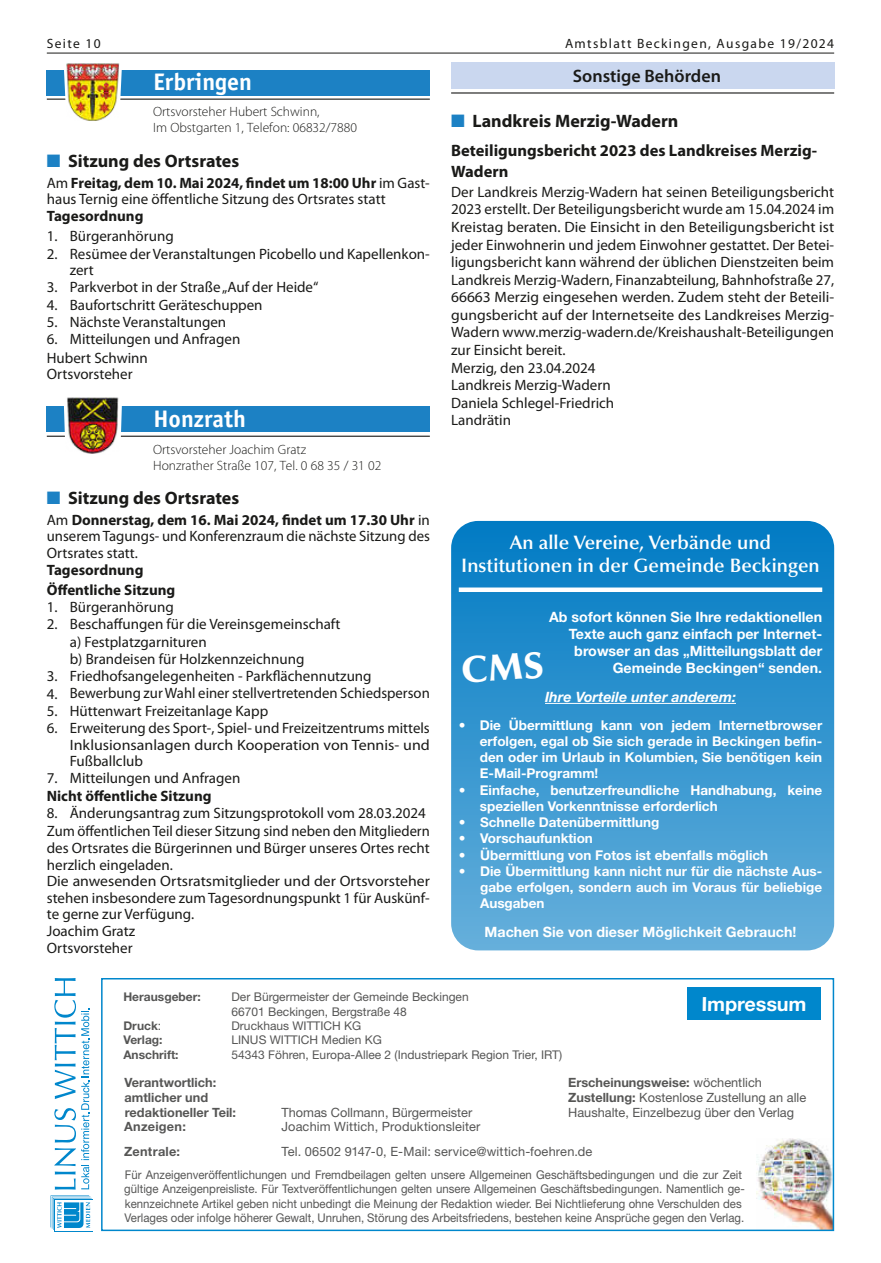
<style>
.page{position:relative;width:881px;height:1263px;background:#fff}
.page>*{position:absolute;margin:0;border:0;box-sizing:border-box;transform-origin:0 0}
.t1{font:700 24px "Officina Sans LT";color:#fff}
.t2{font:600 19.5px/23.4px "Optima LT";color:#fff;text-align:center}
.t3{font:700 19.5px "Helvetica Neue LT";color:#fff}
.t4{font:700 18px "Myriad Pro";color:#1a1a18}
.t5{font:600 18px "Myriad Pro";color:#1a1a18}
.t6{font:700 16.5px/20.9px "Myriad Pro";color:#1a1a18}
.t7{font:15px/17.5px "Myriad Pro";color:#1a1a18}
.t8{font:700 15px/20.4px "Myriad Pro";color:#1a1a18}
.t9{font:700 14.25px/17.1px "Helvetica Neue LT";color:#fff;text-align:right}
.t10{font:italic 700 14.25px "Helvetica Neue LT";color:#fff}
.t11{font:700 13.5px/16.2px "Helvetica Neue LT";color:#fff;text-align:justify}
.t12{font:300 13.5px/16.2px "Myriad Pro";color:#1a1a18}
.t13{font:13.5px "Myriad Pro";letter-spacing:.1em;color:#1a1a18}
.t14{font:12.75px/15.3px "Helvetica Neue LT";color:#565655}
.t15{font:700 12.75px/15.3px "Helvetica Neue LT";color:#565655}
.t16{font:700 12.75px "Helvetica Neue LT";letter-spacing:.02em;color:#565655}
.t17{font:12px/14.4px "Helvetica Neue LT";color:#565655;scale:.95 1}
.t18{font:12px/14.4px "Helvetica Neue LT";color:#565655}
.t19{font:700 12px "Helvetica Neue LT";color:#565655}
.s1{color:#1c81c4}
.s2{font-weight:700}
.s3{font-weight:400}
</style>
<div class="page">
<hr style="left:47px;top:53px;width:786px;height:1px;background:#1a1a18">
<div style="left:451px;top:62px;width:382px;height:27px;background:#cad7ef"></div>
<hr style="left:451px;top:92px;width:382px;height:2px;background:#1a1a18">
<div style="left:47px;top:70px;width:382px;height:25px;background:#1c81c4"></div>
<hr style="left:47px;top:99px;width:382px;height:1px;background:#1a1a18">
<svg style="left:64px;top:70px;width:58px;height:30px"></svg>
<img style="left:66px;top:63px;width:54px;height:58px">
<div style="left:47px;top:406px;width:382px;height:26px;background:#1c81c4"></div>
<hr style="left:47px;top:436px;width:382px;height:1px;background:#1a1a18">
<svg style="left:64px;top:406px;width:58px;height:31px"></svg>
<img style="left:66px;top:397px;width:54px;height:57px">
<img style="left:756px;top:1138px;width:74px;height:90px">
<svg style="left:51px;top:1195px;width:41px;height:35px"></svg>
<svg style="left:54px;top:978px;width:35px;height:211px"></svg>
<div style="left:101px;top:978px;width:732px;height:253px;border:2px solid #0087cc"></div>
<div style="left:687px;top:987px;width:133px;height:33px;background:#0087cc"></div>
<svg style="left:451px;top:521px;width:382px;height:429px;background:#3495cf"></svg>
<div style="left:458px;top:587px;width:363px;height:5px;background:#fff"></div>
<hr style="left:545px;top:703px;width:190px;height:1px;background:#fff">
<div style="left:461px;top:651px;width:82px;height:32px;background:#238dcc"></div>
<p class="t13" style="left:47px;top:35px;width:55px">Seite 10</p>
<p class="t13" style="left:564px;top:35px;width:270px">Amtsblatt Beckingen, Ausgabe 19/2024</p>
<p class="t5" style="left:572px;top:64px;width:150px">Sonstige Behörden</p>
<p class="t4" style="left:451px;top:109px;width:229px"><span class="s1">■</span> Landkreis Merzig-Wadern</p>
<p class="t6" style="left:451px;top:140px;width:367px">Beteiligungsbericht 2023 des Landkreises Merzig-<br>Wadern</p>
<p class="t7" style="left:451px;top:183px;width:384px">Der Landkreis Merzig-Wadern hat seinen Beteiligungsbericht 2023 erstellt. Der Beteiligungsbericht wurde am 15.04.2024 im Kreistag beraten. Die Einsicht in den Beteiligungsbericht ist jeder Einwohnerin und jedem Einwohner gestattet. Der Betei&shy;ligungsbericht kann während der üblichen Dienstzeiten beim Landkreis Merzig-Wadern, Finanzabteilung, Bahnhofstraße 27, 66663 Merzig eingesehen werden. Zudem steht der Beteili&shy;gungsbericht auf der Internetseite des Landkreises Merzig-Wadern www.merzig-wadern.de/Kreishaushalt-Beteiligungen zur Einsicht bereit.<br>Merzig, den 23.04.2024<br>Landkreis Merzig-Wadern<br>Daniela Schlegel-Friedrich<br>Landrätin</p>
<h1 class="t1" style="left:153px;top:67px;width:100px">Erbringen</h1>
<p class="t12" style="left:153px;top:103px;width:205px">Ortsvorsteher Hubert Schwinn,<br>Im Obstgarten 1, Telefon: 06832/7880</p>
<p class="t4" style="left:47px;top:149px;width:194px"><span class="s1">■</span> Sitzung des Ortsrates</p>
<p class="t7" style="left:47px;top:174px;width:384px;line-height:16.6px">Am <span class="s2">Freitag, dem 10. Mai 2024, findet um 18:00 Uhr</span> im Gast&shy;haus Ternig eine öffentliche Sitzung des Ortsrates statt</p>
<p class="t8" style="left:47px;top:205px;width:98px">Tagesordnung</p>
<p class="t7" style="left:47px;top:227px;width:128px">1. Bürgeranhörung</p>
<p class="t7" style="left:70px;top:245px;width:361px;line-height:16.5px;text-indent:-23px">2. Resümee der Veranstaltungen Picobello und Kapellenkon&shy;zert</p>
<p class="t7" style="left:47px;top:278px;width:273px">3. Parkverbot in der Straße „Auf der Heide“</p>
<p class="t7" style="left:47px;top:296px;width:217px">4. Baufortschritt Geräteschuppen</p>
<p class="t7" style="left:47px;top:313px;width:181px">5. Nächste Veranstaltungen</p>
<p class="t7" style="left:47px;top:329px;width:195px;line-height:18.8px">6. Mitteilungen und Anfragen<br>Hubert Schwinn</p>
<p class="t7" style="left:47px;top:365px;width:87px">Ortsvorsteher</p>
<h1 class="t1" style="left:153px;top:404px;width:94px">Honzrath</h1>
<p class="t12" style="left:153px;top:441px;width:229px">Ortsvorsteher Joachim Gratz<br>Honzrather Straße 107, Tel. 0 68 35 / 31 02</p>
<p class="t4" style="left:47px;top:486px;width:194px"><span class="s1">■</span> Sitzung des Ortsrates</p>
<p class="t7" style="left:47px;top:511px;width:384px;line-height:16.6px;text-align:justify">Am <span class="s2">Donnerstag, dem 16. Mai 2024, findet um 17.30 Uhr</span> in unserem Tagungs- und Konferenzraum die nächste Sitzung des Ortsrates statt.</p>
<p class="t8" style="left:47px;top:559px;width:130px">Tagesordnung<br>Öffentliche Sitzung</p>
<p class="t7" style="left:47px;top:598px;width:128px">1. Bürgeranhörung</p>
<p class="t7" style="left:70px;top:616px;width:272px;text-indent:-23px">2. Beschaffungen für die Vereinsgemeinschaft a) Festplatzgarnituren<br>b) Brandeisen für Holzkennzeichnung</p>
<p class="t7" style="left:47px;top:667px;width:326px">3. Friedhofsangelegenheiten - Parkflächennutzung</p>
<p class="t7" style="left:47px;top:684px;width:384px">4. Bewerbung zur Wahl einer stellvertretenden Schiedsperson</p>
<p class="t7" style="left:47px;top:702px;width:223px">5. Hüttenwart Freizeitanlage Kapp</p>
<p class="t7" style="left:70px;top:719px;width:361px;line-height:16.5px;text-align:justify;text-indent:-23px">6. Erweiterung des Sport-, Spiel- und Freizeitzentrums mittels Inklusionsanlagen durch Kooperation von Tennis- und Fußballclub</p>
<p class="t7" style="left:47px;top:769px;width:195px">7. Mitteilungen und Anfragen</p>
<p class="t8" style="left:47px;top:785px;width:166px">Nicht öffentliche Sitzung</p>
<p class="t7" style="left:47px;top:803px;width:384px;line-height:18.8px">8. Änderungsantrag zum Sitzungsprotokoll vom 28.03.2024<br>Zum öffentlichen Teil dieser Sitzung sind neben den Mitgliedern</p>
<p class="t7" style="left:47px;top:839px;width:384px;line-height:16.6px">des Ortsrates die Bürgerinnen und Bürger unseres Ortes recht herzlich eingeladen.<br>Die anwesenden Ortsratsmitglieder und der Ortsvorsteher stehen insbesondere zum Tagesordnungspunkt 1 für Auskünf&shy;te gerne zur Verfügung.<br>Joachim Gratz<br>Ortsvorsteher</p>
<h2 class="t2" style="left:461px;top:531px;width:360px">An alle Vereine, Verbände und<br>Institutionen in der Gemeinde Beckingen</h2>
<p class="t9" style="left:549px;top:608px;width:274px">Ab sofort können Sie Ihre redaktionellen Texte auch ganz einfach per Internet&shy;browser an das „Mitteilungsblatt der Gemeinde Beckingen“ senden.</p>
<p class="t10" style="left:545px;top:688px;width:192px">Ihre Vorteile unter anderem:</p>
<p class="t11" style="left:479px;top:717px;width:344px;text-indent:-21px">• Die Übermittlung kann von jedem Internetbrowser erfolgen, egal ob Sie sich gerade in Beckingen befin&shy;den oder im Urlaub in Kolumbien, Sie benötigen kein E-Mail-Programm!</p>
<p class="t11" style="left:479px;top:781px;width:344px;text-indent:-21px">• Einfache, benutzerfreundliche Handhabung, keine speziellen Vorkenntnisse erforderlich</p>
<p class="t11" style="left:458px;top:814px;width:202px">• Schnelle Datenübermittlung</p>
<p class="t11" style="left:458px;top:830px;width:136px">• Vorschaufunktion</p>
<p class="t11" style="left:458px;top:846px;width:311px">• Übermittlung von Fotos ist ebenfalls möglich</p>
<p class="t11" style="left:480px;top:862px;width:343px;text-indent:-21px">• Die Übermittlung kann nicht nur für die nächste Aus&shy;gabe erfolgen, sondern auch im Voraus für beliebige Ausgaben</p>
<p class="t9" style="left:484px;top:923px;width:313px">Machen Sie von dieser Möglichkeit Gebrauch!</p>
<p class="t19" style="left:123px;top:989px;width:79px">Herausgeber:</p>
<p class="t18" style="left:231px;top:989px;width:239px">Der Bürgermeister der Gemeinde Beckingen<br>66701 Beckingen, Bergstraße 48</p>
<p class="t19" style="left:123px;top:1018px;width:39px">Druck<span class="s3">:</span></p>
<p class="t18" style="left:231px;top:1018px;width:131px">Druckhaus WITTICH KG</p>
<p class="t19" style="left:123px;top:1033px;width:41px">Verlag:</p>
<p class="t18" style="left:231px;top:1033px;width:152px">LINUS WITTICH Medien KG</p>
<p class="t19" style="left:123px;top:1047px;width:57px">Anschrift:</p>
<p class="t18" style="left:231px;top:1047px;width:332px">54343 Föhren, Europa-Allee 2 (Industriepark Region Trier, IRT)</p>
<h2 class="t3" style="left:701px;top:992px;width:107px">Impressum</h2>
<p class="t15" style="left:124px;top:1074px;width:113px">Verantwortlich: amtlicher und redaktioneller Teil:</p>
<p class="t14" style="left:281px;top:1105px;width:192px">Thomas Collmann, Bürgermeister</p>
<p class="t16" style="left:124px;top:1119px;width:63px">Anzeigen:</p>
<p class="t14" style="left:281px;top:1119px;width:200px">Joachim Wittich, Produktionsleiter</p>
<p class="t14" style="left:568px;top:1074px;width:239px"><span class="s2">Erscheinungsweise:</span> wöchentlich<br><span class="s2">Zustellung:</span> Kostenlose Zustellung an alle<br>Haushalte, Einzelbezug über den Verlag</p>
<p class="t16" style="left:124px;top:1143px;width:58px">Zentrale:</p>
<p class="t14" style="left:281px;top:1143px;width:312px">Tel. 06502 9147-0, E-Mail: service@wittich-foehren.de</p>
<p class="t17" style="left:124px;top:1167px;width:654px">Für Anzeigenveröffentlichungen und Fremdbeilagen gelten unsere Allgemeinen Geschäftsbedingungen und die zur Zeit gültige Anzeigenpreisliste. Für Textveröffentlichungen gelten unsere Allgemeinen Geschäftsbedingungen. Namentlich ge&shy;kennzeichnete Artikel geben nicht unbedingt die Meinung der Redaktion wieder. Bei Nichtlieferung ohne Verschulden des Verlages oder infolge höherer Gewalt, Unruhen, Störung des Arbeitsfriedens, bestehen keine Ansprüche gegen den Verlag.</p>
</div>
